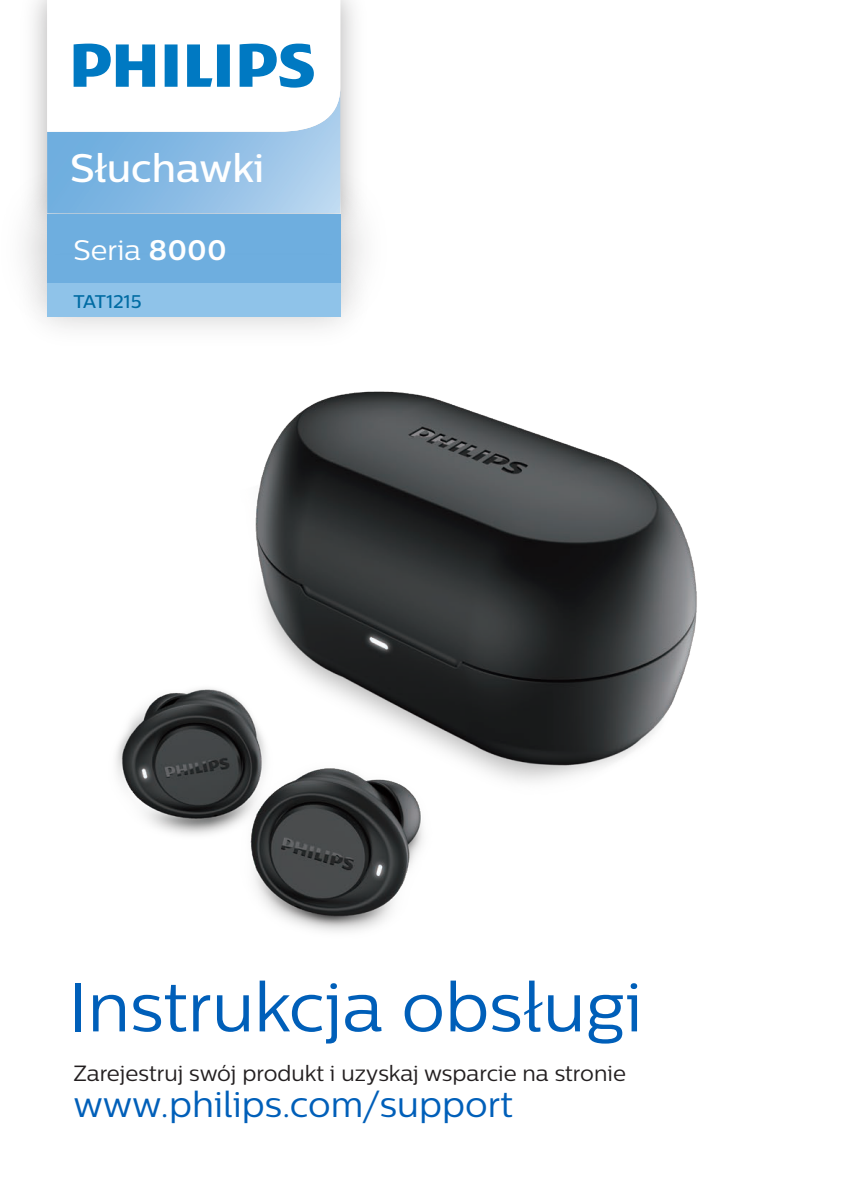
<style>
.page{position:relative;width:842px;height:1191px;background:#fff}
.page>*{position:absolute;margin:0;border:0;box-sizing:border-box;transform-origin:0 0}
.t1{font:69.4px "Centrale Sans";color:#005fb9}
.t2{font:500 39.6px "Centrale Sans";color:#fff}
.t3{font:36px "Centrale Sans";color:#005fb9}
.t4{font:28.2px "Centrale Sans";color:#fff}
.t5{font:22px "Centrale Sans";color:#231f20}
.t6{font:500 18.4px "Centrale Sans";color:#006ba3}
.s1{font-weight:700}
</style>
<div class="page">
<img style="left:116px;top:391px;width:581px;height:541px">
<img style="left:33px;top:0;width:321px;height:150px">
<svg style="left:47px;top:0;width:293px;height:150px"></svg>
<img style="left:25px;top:150px;width:337px;height:88px">
<div style="left:47px;top:213px;width:293px;height:70px;background:#6eaedf"></div>
<img style="left:25px;top:238px;width:338px;height:91px">
<div style="left:47px;top:283px;width:293px;height:34px;background:#8fc3e9"></div>
<h2 class="t2" style="left:70px;top:145px;width:196px">Słuchawki</h2>
<p class="t4" style="left:74px;top:234px;width:155px">Seria <span class="s1">8000</span></p>
<p class="t6" style="left:74px;top:291px;width:69px">TAT1215</p>
<h1 class="t1" style="left:69px;top:967px;width:575px">Instrukcja obsługi</h1>
<p class="t5" style="left:73px;top:1061px;width:554px">Zarejestruj swój produkt i uzyskaj wsparcie na stronie</p>
<h3 class="t3" style="left:73px;top:1084px;width:441px">www.philips.com/support</h3>
</div>
